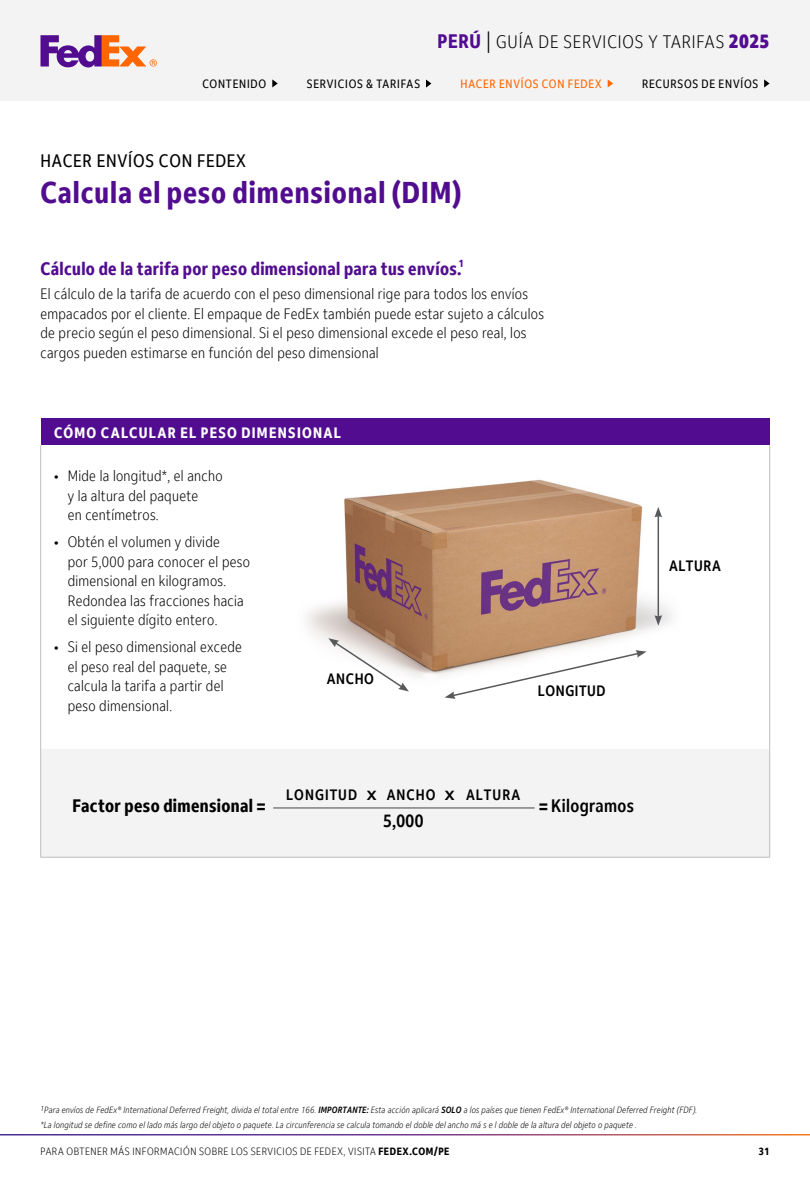
<style>
.page{position:relative;width:810px;height:1188px;background:#fff}
.page>*{position:absolute;margin:0;border:0;box-sizing:border-box;transform-origin:0 0}
.t1{font:700 condensed 30px "Fed Ex Sans App";letter-spacing:.03em;color:#520c90}
.t2{font:700 condensed 18px "Fed Ex Sans App";letter-spacing:.02em;color:#520c90}
.t3{font:300 condensed 18px "Fed Ex Sans App";letter-spacing:.045em;color:#000}
.t4{font:700 condensed 18px "Fed Ex Sans App";letter-spacing:.02em;color:#000}
.t5{font:condensed 18px "Fed Ex Sans App";letter-spacing:.04em;color:#000}
.t6{font:500 condensed 18px "Fed Ex Sans App";letter-spacing:.02em;color:#000}
.t7{font:300 condensed 15px/19.5px "Fed Ex Sans App";letter-spacing:.02em;color:#000}
.t8{font:500 condensed 15px "Fed Ex Sans App";letter-spacing:.055em;color:#000}
.t9{font:700 condensed 15px "Fed Ex Sans App";letter-spacing:.085em;color:#fff}
.t10{font:condensed 12px "Fed Ex Sans App";letter-spacing:.065em;color:#000}
.t11{font:condensed 12px "Fed Ex Sans App";letter-spacing:.065em;color:#f60}
.t12{font:300 condensed 10.5px "Fed Ex Sans App";letter-spacing:.05em;color:#000}
.t13{font:700 condensed 10.5px "Fed Ex Sans App";color:#000}
.t14{font:italic 300 condensed 9px/15px "Fed Ex Sans App";letter-spacing:.02em;color:#000}
.s1{font-weight:700;font-size:19.5px;color:#520c90}
.s2{font-size:22.5px}
.s3{font-weight:800;font-size:19.5px;color:#520c90}
.s4{font-stretch:normal;font-size:18px}
.s5{font-weight:700}
.s6{font-weight:500}
</style>
<div class="page">
<div style="left:0;top:0;width:810px;height:101px;background:#f3f3f3"></div>
<svg style="left:272px;top:79px;width:6px;height:9px"></svg>
<svg style="left:426px;top:79px;width:5px;height:9px"></svg>
<svg style="left:764px;top:79px;width:6px;height:9px"></svg>
<svg style="left:40px;top:35px;width:117px;height:32px"></svg>
<img style="left:307px;top:479px;width:365px;height:219px">
<hr style="left:658px;top:515px;width:1px;height:102px;background:#58595b">
<svg style="left:654px;top:507px;width:8px;height:10px"></svg>
<svg style="left:654px;top:615px;width:8px;height:11px"></svg>
<svg style="left:445px;top:650px;width:202px;height:49px"></svg>
<svg style="left:328px;top:638px;width:81px;height:54px"></svg>
<div style="left:41px;top:418px;width:729px;height:28px;background:#520c90"></div>
<div style="left:41px;top:749px;width:729px;height:108px;background:#f3f3f3"></div>
<hr style="left:40px;top:446px;width:1px;height:303px;background:#bcbec0">
<hr style="left:769px;top:446px;width:1px;height:303px;background:#bcbec0">
<hr style="left:40px;top:749px;width:1px;height:108px;background:#bcbec0">
<hr style="left:40px;top:857px;width:730px;height:1px;background:#bcbec0">
<hr style="left:769px;top:749px;width:1px;height:108px;background:#bcbec0">
<hr style="left:273px;top:807px;width:262px;height:2px;background:#58595b">
<svg style="left:608px;top:79px;width:5px;height:9px"></svg>
<p class="t3" style="left:438px;top:31px;width:333px"><span class="s1">PERÚ</span> <span class="s2">|</span> GUÍA DE SERVICIOS Y TARIFAS <span class="s3">2025</span></p>
<p class="t10" style="left:202px;top:76px;width:65px">CONTENIDO</p>
<p class="t10" style="left:307px;top:76px;width:115px">SERVICIOS &amp; TARIFAS</p>
<p class="t10" style="left:642px;top:76px;width:118px">RECURSOS DE ENVÍOS</p>
<p class="t11" style="left:460px;top:76px;width:143px">HACER ENVÍOS CON FEDEX</p>
<p class="t5" style="left:40px;top:150px;width:207px">HACER ENVÍOS CON FEDEX</p>
<h1 class="t1" style="left:40px;top:175px;width:422px">Calcula el peso dimensional (DIM)</h1>
<p class="t2" style="left:40px;top:258px;width:425px">Cálculo de la tarifa por peso dimensional para tus envíos.<sup>1</sup></p>
<p class="t7" style="left:40px;top:284px;width:505px">El cálculo de la tarifa de acuerdo con el peso dimensional rige para todos los envíos empacados por el cliente. El empaque de FedEx también puede estar sujeto a cálculos de precio según el peso dimensional. Si el peso dimensional excede el peso real, los cargos pueden estimarse en función del peso dimensional</p>
<p class="t9" style="left:54px;top:424px;width:288px">CÓMO CALCULAR EL PESO DIMENSIONAL</p>
<p class="t7" style="left:68px;top:466px;width:157px;text-indent:-13px">• Mide la longitud*, el ancho y la altura del paquete<br>en centímetros.</p>
<p class="t7" style="left:68px;top:532px;width:184px;text-indent:-14px">• Obtén el volumen y divide<br>por 5,000 para conocer el peso dimensional en kilogramos.<br>Redondea las fracciones hacia el siguiente dígito entero.</p>
<p class="t7" style="left:68px;top:637px;width:176px;text-indent:-14px">• Si el peso dimensional excede el peso real del paquete, se calcula la tarifa a partir del peso dimensional.</p>
<p class="t8" style="left:327px;top:671px;width:49px">ANCHO</p>
<p class="t8" style="left:538px;top:683px;width:69px">LONGITUD</p>
<p class="t8" style="left:286px;top:786px;width:235px">LONGITUD <span class="s4">x</span> ANCHO <span class="s4">x</span> ALTURA</p>
<p class="t6" style="left:383px;top:811px;width:42px">5,000</p>
<p class="t4" style="left:72px;top:795px;width:195px">Factor peso dimensional =</p>
<p class="t6" style="left:539px;top:795px;width:96px"><span class="s5">=</span> Kilogramos</p>
<p class="t8" style="left:669px;top:557px;width:53px">ALTURA</p>
<p class="t14" style="left:40px;top:1102px;width:658px"><sup>1</sup>Para envíos de FedEx® International Deferred Freight, divida el total entre 166. <span class="s6">IMPORTANTE:</span> Esta acción aplicará <span class="s6">SOLO</span> a los países que tienen FedEx® International Deferred Freight (FDF). *La longitud se define como el lado más largo del objeto o paquete. La circunferencia se calcula tomando el doble del ancho má s e l doble de la altura del objeto o paquete .</p>
<p class="t12" style="left:40px;top:1145px;width:410px">PARA OBTENER MÁS INFORMACIÓN SOBRE LOS SERVICIOS DE FEDEX, VISITA <span class="s5">FEDEX.COM/PE</span></p>
<p class="t13" style="left:759px;top:1145px;width:12px">31</p>
</div>
